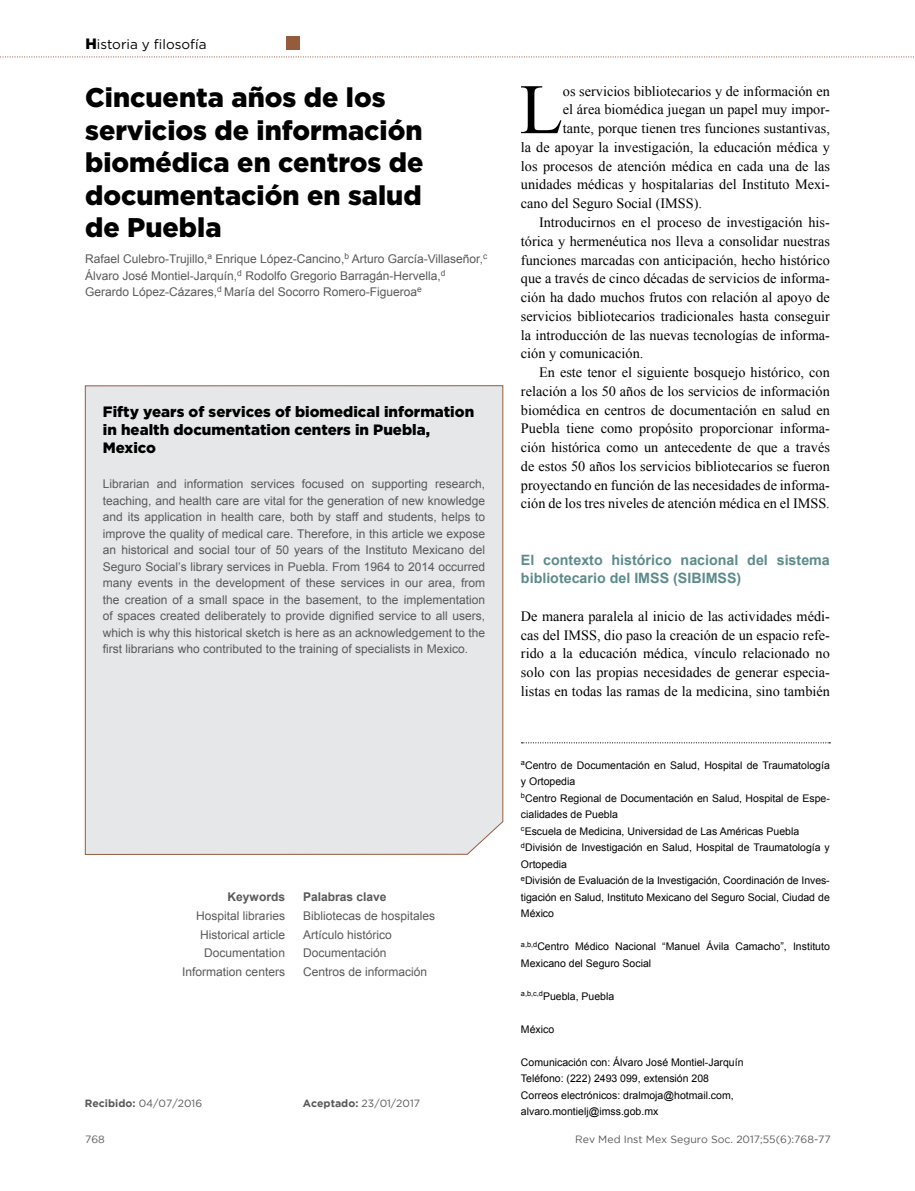
<style>
.page{position:relative;width:915px;height:1191px;background:#fff}
.page>*{position:absolute;margin:0;border:0;box-sizing:border-box;transform-origin:0 0}
.t1{font:70.95px "Times New Roman";color:#000}
.t2{font:900 27px/32.4px "Gotham";color:#000}
.t3{font:900 15px/18px "Gotham";color:#000}
.t4{font:14.25px/18.8px "Times New Roman";color:#000;text-align:justify}
.t5{font:700 14.25px/18.8px "Arial";color:#5d8b8b}
.t6{font:13.5px "Gotham HTF";color:#000}
.t7{font:12px/16.5px "Arial";color:#58595b}
.t8{font:700 12px "Arial";color:#58595b}
.t9{font:10.5px/16.5px "Arial";color:#000}
.t10{font:10.5px "Gotham";color:#58595b}
.t11{font:10.5px "Gotham";color:#58595b}
.s1{font-family:"Gotham";font-weight:900;font-size:15px}
.s2{font-weight:700}
</style>
<div class="page">
<div style="left:84px;top:385px;width:419px;height:470px;background:#e6e7e8"></div>
<svg style="left:0;top:56px;width:914px;height:1px"></svg>
<div style="left:286px;top:37px;width:13px;height:13px;background:#965b3d"></div>
<svg style="left:521px;top:742px;width:309px;height:1px"></svg>
<p class="t6" style="left:85px;top:37px;width:122px"><span class="s1">H</span>istoria y filosofía</p>
<h2 class="t2" style="left:85px;top:81px;width:339px">Cincuenta años de los servicios de información biomédica en centros de documentación en salud de Puebla</h2>
<p class="t7" style="left:85px;top:251px;width:403px">Rafael Culebro-Trujillo,<sup>a</sup> Enrique López-Cancino,<sup>b</sup> Arturo García-Villaseñor,<sup>c<br></sup>Álvaro José Montiel-Jarquín,<sup>d</sup> Rodolfo Gregorio Barragán-Hervella,<sup>d<br></sup>Gerardo López-Cázares,<sup>d</sup> María del Socorro Romero-Figueroa<sup>e</sup></p>
<p class="t3" style="left:103px;top:402px;width:372px">Fifty years of services of biomedical information in health documentation centers in Puebla,<br>Mexico</p>
<p class="t7" style="left:103px;top:476px;width:383px;text-align:justify">Librarian and information services focused on supporting research, teaching, and health care are vital for the generation of new knowledge and its application in health care, both by staff and students, helps to improve the quality of medical care. Therefore, in this article we expose an historical and social tour of 50 years of the Instituto Mexicano del Seguro Social’s library services in Puebla. From 1964 to 2014 occurred many events in the development of these services in our area, from the creation of a small space in the basement, to the implementation of spaces created deliberately to provide dignified service to all users, which is why this historical sketch is here as an acknowledgement to the first librarians who contributed to the training of specialists in Mexico.</p>
<p class="t8" style="left:227px;top:889px;width:59px">Keywords</p>
<p class="t7" style="left:182px;top:906px;width:104px;line-height:18.8px;text-align:right">Hospital libraries<br>Historical article<br>Documentation<br>Information centers</p>
<p class="t8" style="left:303px;top:888px;width:85px">Palabras clave</p>
<p class="t7" style="left:303px;top:906px;width:134px;line-height:18.8px">Bibliotecas de hospitales<br>Artículo histórico<br>Documentación<br>Centros de información</p>
<p class="t11" style="left:85px;top:1096px;width:119px"><span class="s2">Recibido:</span> 04/07/2016</p>
<p class="t11" style="left:303px;top:1096px;width:119px"><span class="s2">Aceptado:</span> 23/01/2017</p>
<p class="t10" style="left:85px;top:1133px;width:21px">768</p>
<h1 class="t1" style="left:519px;top:62px;width:45px">L</h1>
<p class="t4" style="left:562px;top:81px;width:268px">os servicios bibliotecarios y de información en</p>
<p class="t4" style="left:562px;top:100px;width:268px">el área biomédica juegan un papel muy impor-</p>
<p class="t4" style="left:562px;top:119px;width:268px">tante, porque tienen tres funciones sustantivas,</p>
<p class="t4" style="left:521px;top:138px;width:310px">la de apoyar la investigación, la educación médica y</p>
<p class="t4" style="left:521px;top:156px;width:310px">los procesos de atención médica en cada una de las</p>
<p class="t4" style="left:521px;top:175px;width:310px">unidades médicas y hospitalarias del Instituto Mexi-</p>
<p class="t4" style="left:521px;top:194px;width:182px">cano del Seguro Social (IMSS).</p>
<p class="t4" style="left:539px;top:213px;width:292px">Introducirnos en el proceso de investigación his-</p>
<p class="t4" style="left:521px;top:231px;width:310px">tórica y hermenéutica nos lleva a consolidar nuestras</p>
<p class="t4" style="left:521px;top:250px;width:310px">funciones marcadas con anticipación, hecho histórico</p>
<p class="t4" style="left:521px;top:269px;width:310px">que a través de cinco décadas de servicios de informa-</p>
<p class="t4" style="left:521px;top:288px;width:310px">ción ha dado muchos frutos con relación al apoyo de</p>
<p class="t4" style="left:521px;top:306px;width:310px">servicios bibliotecarios tradicionales hasta conseguir</p>
<p class="t4" style="left:521px;top:325px;width:310px">la introducción de las nuevas tecnologías de informa-</p>
<p class="t4" style="left:521px;top:344px;width:124px">ción y comunicación.</p>
<p class="t4" style="left:539px;top:363px;width:292px">En este tenor el siguiente bosquejo histórico, con</p>
<p class="t4" style="left:521px;top:381px;width:310px">relación a los 50 años de los servicios de información</p>
<p class="t4" style="left:521px;top:400px;width:310px">biomédica en centros de documentación en salud en</p>
<p class="t4" style="left:521px;top:419px;width:310px">Puebla tiene como propósito proporcionar informa-</p>
<p class="t4" style="left:521px;top:438px;width:310px">ción histórica como un antecedente de que a través</p>
<p class="t4" style="left:521px;top:456px;width:310px">de estos 50 años los servicios bibliotecarios se fueron</p>
<p class="t4" style="left:521px;top:475px;width:310px">proyectando en función de las necesidades de informa-</p>
<p class="t4" style="left:521px;top:494px;width:310px">ción de los tres niveles de atención médica en el IMSS.</p>
<p class="t5" style="left:521px;top:550px;width:310px">El contexto histórico nacional del sistema bibliotecario del IMSS (SIBIMSS)</p>
<p class="t4" style="left:521px;top:606px;width:310px">De manera paralela al inicio de las actividades médi&shy;cas del IMSS, dio paso la creación de un espacio refe&shy;rido a la educación médica, vínculo relacionado no solo con las propias necesidades de generar especia&shy;listas en todas las ramas de la medicina, sino también</p>
<p class="t9" style="left:521px;top:757px;width:310px"><sup>a</sup>Centro de Documentación en Salud, Hospital de Traumatología y Ortopedia<br><sup>b</sup>Centro Regional de Documentación en Salud, Hospital de Espe&shy;cialidades de Puebla<br><sup>c</sup>Escuela de Medicina, Universidad de Las Américas Puebla <sup>d</sup>División de Investigación en Salud, Hospital de Traumatología y Ortopedia<br><sup>e</sup>División de Evaluación de la Investigación, Coordinación de Inves&shy;tigación en Salud, Instituto Mexicano del Seguro Social, Ciudad de México</p>
<p class="t9" style="left:521px;top:938px;width:310px"><sup>a,b,d</sup>Centro Médico Nacional “Manuel Ávila Camacho”, Instituto<br>Mexicano del Seguro Social</p>
<p class="t9" style="left:521px;top:988px;width:95px"><sup>a,b,c,d</sup>Puebla, Puebla</p>
<p class="t9" style="left:521px;top:1021px;width:35px">México</p>
<p class="t9" style="left:521px;top:1054px;width:224px">Comunicación con: Álvaro José Montiel-Jarquín Teléfono: (222) 2493 099, extensión 208<br>Correos electrónicos: dralmoja@hotmail.com, alvaro.montielj@imss.gob.mx</p>
<p class="t10" style="left:575px;top:1133px;width:257px">Rev Med Inst Mex Seguro Soc. 2017;55(6):768-77</p>
</div>
